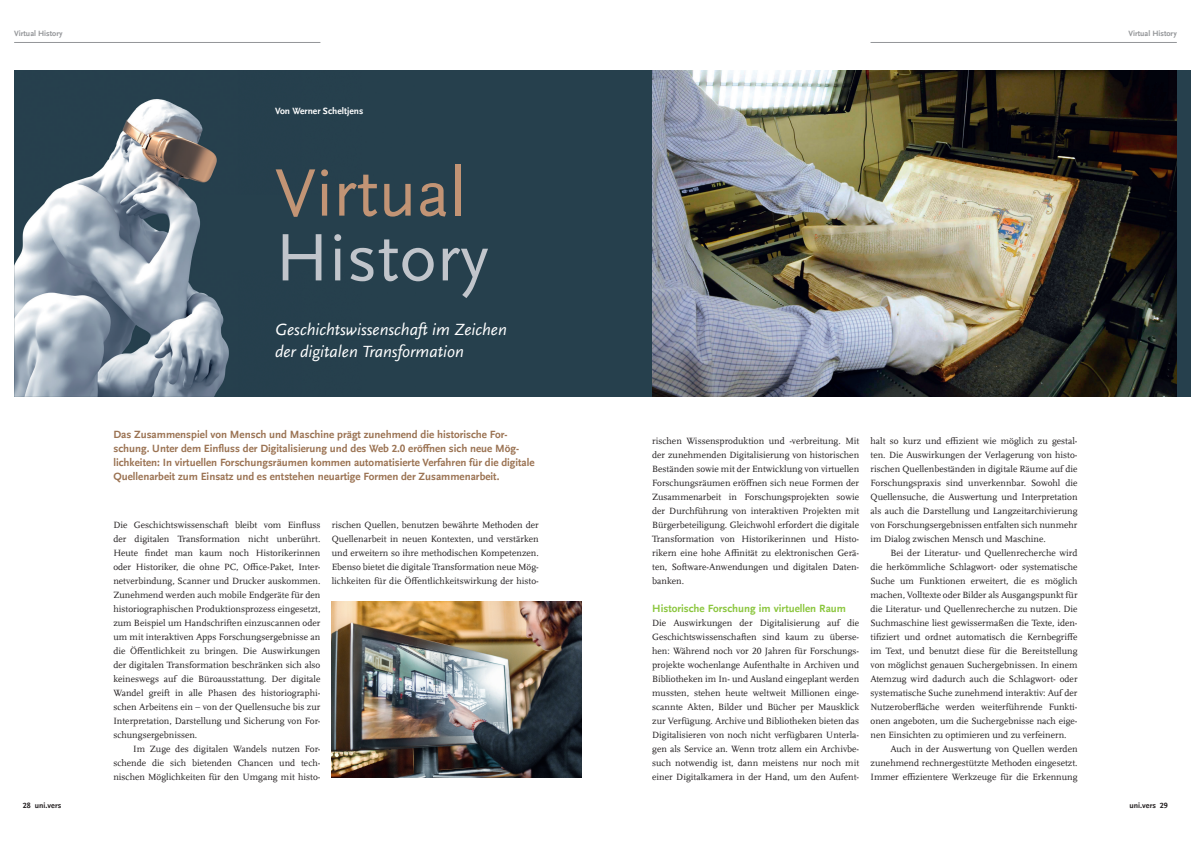
<style>
.page{position:relative;width:1191px;height:842px;background:#fff}
.page>*{position:absolute;margin:0;border:0;box-sizing:border-box;transform-origin:0 0}
.t1{font:70px "UB Scala Sans";color:#c29475}
.t2{font:70px "UB Scala Sans";color:#c1c5cb}
.t3{font:italic 17px/22px "UB Scala Sans";color:#fff}
.t4{font:700 11px/14px "UB Scala Sans";color:#9b7353}
.t5{font:700 11px "UB Scala Sans";color:#8bc63e}
.t6{font:9.5px/14px "UB Scala";color:#231f20;text-align:justify}
.t7{font:700 9.5px "UB Scala Sans";color:#fff}
.t8{font:700 8px "UB Scala Sans";color:#939598}
.t9{font:700 8px "UB Scala Sans";color:#231f20}
</style>
<div class="page">
<hr style="left:14px;top:42px;width:306px;height:1px;background:#939598">
<hr style="left:870px;top:42px;width:306px;height:1px;background:#939598">
<div style="left:14px;top:71px;width:1177px;height:326px;background:#26404d"></div>
<img style="left:14px;top:99px;width:215px;height:298px">
<img style="left:652px;top:71px;width:524px;height:326px">
<div style="left:207px;top:195px;width:274px;height:75px;background:#26404d"></div>
<img style="left:332px;top:601px;width:249px;height:176px">
<p class="t8" style="left:14px;top:29px;width:50px">Virtual History</p>
<p class="t8" style="left:1128px;top:29px;width:50px">Virtual History</p>
<p class="t7" style="left:275px;top:106px;width:90px">Von Werner Scheltjens</p>
<h1 class="t1" style="left:275px;top:152px;width:193px">Virtual</h1>
<h1 class="t2" style="left:275px;top:217px;width:215px">History</h1>
<h2 class="t3" style="left:275px;top:319px;width:233px">Geschichtswissenschaft im Zeichen der digitalen Transformation</h2>
<p class="t4" style="left:113px;top:427px;width:423px">Das Zusammenspiel von Mensch und Maschine prägt zunehmend die historische For&shy;schung. Unter dem Einfluss der Digitalisierung und des Web 2.0 eröffnen sich neue Mög&shy;lichkeiten: In virtuellen Forschungsräumen kommen automatisierte Verfahren für die digitale Quellenarbeit zum Einsatz und es entstehen neuartige Formen der Zusammenarbeit.</p>
<p class="t6" style="left:113px;top:518px;width:208px">Die Geschichtswissenschaft bleibt vom Einfluss der digitalen Transformation nicht unberührt.<br>Heute findet man kaum noch Historikerinnen oder Historiker, die ohne PC, Office-Paket, Inter&shy;netverbindung, Scanner und Drucker auskommen.<br>Zunehmend werden auch mobile Endgeräte für den historiographischen Produktionsprozess eingesetzt, zum Beispiel um Handschriften einzuscannen oder um mit interaktiven Apps Forschungsergebnisse an die Öffentlichkeit zu bringen. Die Auswirkungen der digitalen Transformation beschränken sich also keineswegs auf die Büroausstattung. Der digitale Wandel greift in alle Phasen des historiographi&shy;schen Arbeitens ein – von der Quellensuche bis zur Interpretation, Darstellung und Sicherung von For&shy;schungsergebnissen.</p>
<p class="t6" style="left:113px;top:742px;width:208px;text-indent:20px">Im Zuge des digitalen Wandels nutzen For&shy;schende die sich bietenden Chancen und tech&shy;nischen Möglichkeiten für den Umgang mit histo-</p>
<p class="t6" style="left:332px;top:518px;width:208px">rischen Quellen, benutzen bewährte Methoden der Quellenarbeit in neuen Kontexten, und verstärken und erweitern so ihre methodischen Kompetenzen.<br>Ebenso bietet die digitale Transformation neue Mög&shy;lichkeiten für die Öffentlichkeitswirkung der histo-</p>
<p class="t6" style="left:652px;top:434px;width:208px">rischen Wissensproduktion und -verbreitung. Mit der zunehmenden Digitalisierung von historischen Beständen sowie mit der Entwicklung von virtuellen Forschungsräumen eröffnen sich neue Formen der Zusammenarbeit in Forschungsprojekten sowie der Durchführung von interaktiven Projekten mit Bürgerbeteiligung. Gleichwohl erfordert die digitale Transformation von Historikerinnen und Histo&shy;rikern eine hohe Affinität zu elektronischen Gerä&shy;ten, Software-Anwendungen und digitalen Daten&shy;banken.</p>
<p class="t5" style="left:652px;top:602px;width:195px">Historische Forschung im virtuellen Raum</p>
<p class="t6" style="left:652px;top:615px;width:208px">Die Auswirkungen der Digitalisierung auf die Geschichtswissenschaften sind kaum zu überse&shy;hen: Während noch vor 20 Jahren für Forschungs&shy;projekte wochenlange Aufenthalte in Archiven und Bibliotheken im In- und Ausland eingeplant werden mussten, stehen heute weltweit Millionen einge&shy;scannte Akten, Bilder und Bücher per Mausklick zur Verfügung. Archive und Bibliotheken bieten das Digitalisieren von noch nicht verfügbaren Unterla&shy;gen als Service an. Wenn trotz allem ein Archivbe&shy;such notwendig ist, dann meistens nur noch mit einer Digitalkamera in der Hand, um den Aufent-</p>
<p class="t6" style="left:870px;top:434px;width:208px">halt so kurz und effizient wie möglich zu gestal&shy;ten. Die Auswirkungen der Verlagerung von histo&shy;rischen Quellenbeständen in digitale Räume auf die Forschungspraxis sind unverkennbar. Sowohl die Quellensuche, die Auswertung und Interpretation als auch die Darstellung und Langzeitarchivierung von Forschungsergebnissen entfalten sich nunmehr im Dialog zwischen Mensch und Maschine.</p>
<p class="t6" style="left:870px;top:546px;width:208px;text-indent:20px">Bei der Literatur- und Quellenrecherche wird die herkömmliche Schlagwort- oder systematische Suche um Funktionen erweitert, die es möglich machen, Volltexte oder Bilder als Ausgangspunkt für die Literatur- und Quellenrecherche zu nutzen. Die Suchmaschine liest gewissermaßen die Texte, iden&shy;tifiziert und ordnet automatisch die Kernbegriffe im Text, und benutzt diese für die Bereitstellung von möglichst genauen Suchergebnissen. In einem Atemzug wird dadurch auch die Schlagwort- oder systematische Suche zunehmend interaktiv: Auf der Nutzeroberfläche werden weiterführende Funkti&shy;onen angeboten, um die Suchergebnisse nach eige&shy;nen Einsichten zu optimieren und zu verfeinern.</p>
<p class="t6" style="left:870px;top:742px;width:208px;text-indent:20px">Auch in der Auswertung von Quellen werden zunehmend rechnergestützte Methoden eingesetzt.<br>Immer effizientere Werkzeuge für die Erkennung</p>
<p class="t9" style="left:23px;top:800px;width:40px">28 uni.vers</p>
<p class="t9" style="left:1129px;top:800px;width:40px">uni.vers 29</p>
</div>
